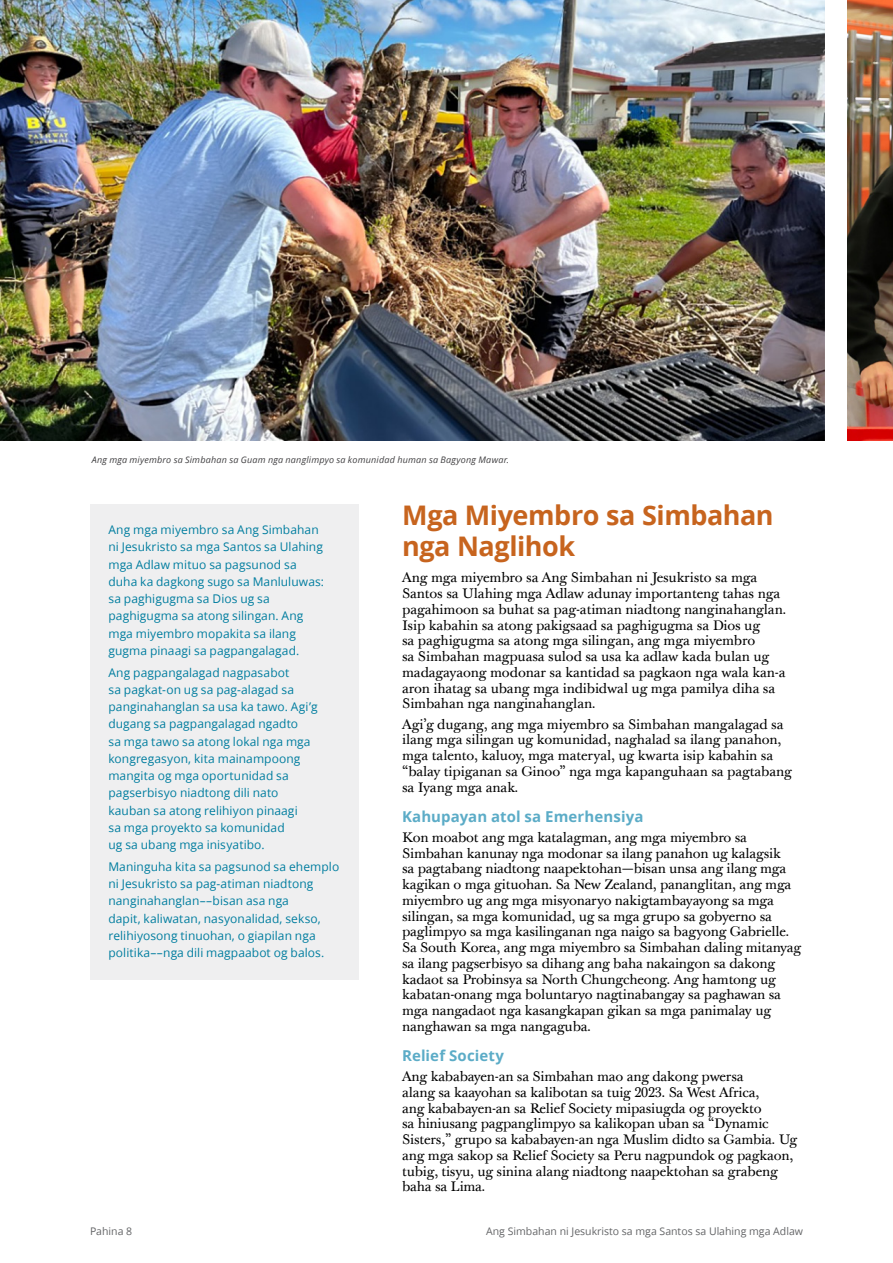
<style>
.page{position:relative;width:893px;height:1263px;background:#fff}
.page>*{position:absolute;margin:0;border:0;box-sizing:border-box;transform-origin:0 0}
.para_Level1HeadingYellow25{font:700 27px/31.5px "Zoramlds Lat";letter-spacing:-.015em;color:#c7641e}
.para_Subtitle-H2{font:700 15px "Zoramlds Lat";letter-spacing:.005em;color:#5cacc7}
.para_Copy{font:13.5px/15.8px "Mc Kay Prolds Lat";letter-spacing:-.015em;color:#000}
.para_Sidebar{font:12px/17.2px "Zoramlds Lat";letter-spacing:.005em;color:#007d9f}
.t1{font:10.5px "Zoramlds Lat";color:#636466}
.para_Caption{font:italic 9px "Zoramlds Lat";letter-spacing:.025em;color:#414042}
</style>
<div class="page">
<img style="left:0;top:0;width:825px;height:440px">
<img style="left:847px;top:0;width:46px;height:440px">
<div style="left:90px;top:504px;width:269px;height:475px;background:#efeff0"></div>
<p class="para_Caption" style="left:92px;top:453px;width:419px">Ang mga miyembro sa Simbahan sa Guam nga nanglimpyo sa komunidad human sa Bagyong Mawar.</p>
<p class="para_Sidebar" style="left:108px;top:521px;width:217px">Ang mga miyembro sa Ang Simbahan ni Jesukristo sa mga Santos sa Ulahing mga Adlaw mituo sa pagsunod sa duha ka dagkong sugo sa Manluluwas: sa paghigugma sa Dios ug sa paghigugma sa atong silingan. Ang mga miyembro mopakita sa ilang gugma pinaagi sa pagpangalagad.</p>
<p class="para_Sidebar" style="left:108px;top:664px;width:211px">Ang pagpangalagad nagpasabot<br>sa pagkat-on ug sa pag-alagad sa panginahanglan sa usa ka tawo. Agi’g dugang sa pagpangalagad ngadto<br>sa mga tawo sa atong lokal nga mga kongregasyon, kita mainampoong mangita og mga oportunidad sa pagserbisyo niadtong dili nato kauban sa atong relihiyon pinaagi<br>sa mga proyekto sa komunidad<br>ug sa ubang mga inisyatibo.</p>
<p class="para_Sidebar" style="left:108px;top:858px;width:232px">Maninguha kita sa pagsunod sa ehemplo ni Jesukristo sa pag-atiman niadtong nanginahanglan––bisan asa nga<br>dapit, kaliwatan, nasyonalidad, sekso, relihiyosong tinuohan, o giapilan nga politika––nga dili magpaabot og balos.</p>
<p class="para_Level1HeadingYellow25" style="left:402px;top:499px;width:373px">Mga Miyembro sa Simbahan nga Naglihok</p>
<p class="para_Copy" style="left:402px;top:570px;width:386px">Ang mga miyembro sa Ang Simbahan ni Jesukristo sa mga Santos sa Ulahing mga Adlaw adunay importanteng tahas nga pagahimoon sa buhat sa pag-atiman niadtong nanginahanglan.<br>Isip kabahin sa atong pakigsaad sa paghigugma sa Dios ug<br>sa paghigugma sa atong mga silingan, ang mga miyembro<br>sa Simbahan magpuasa sulod sa usa ka adlaw kada bulan ug madagayaong modonar sa kantidad sa pagkaon nga wala kan-a aron ihatag sa ubang mga indibidwal ug mga pamilya diha sa Simbahan nga nanginahanglan.</p>
<p class="para_Copy" style="left:402px;top:716px;width:391px">Agi’g dugang, ang mga miyembro sa Simbahan mangalagad sa ilang mga silingan ug komunidad, naghalad sa ilang panahon, mga talento, kaluoy, mga materyal, ug kwarta isip kabahin sa “balay tipiganan sa Ginoo” nga mga kapanguhaan sa pagtabang sa Iyang mga anak.</p>
<p class="para_Subtitle-H2" style="left:402px;top:805px;width:243px">Kahupayan atol sa Emerhensiya</p>
<p class="para_Copy" style="left:402px;top:829px;width:401px">Kon moabot ang mga katalagman, ang mga miyembro sa Simbahan kanunay nga modonar sa ilang panahon ug kalagsik<br>sa pagtabang niadtong naapektohan—bisan unsa ang ilang mga kagikan o mga gituohan. Sa New Zealand, pananglitan, ang mga miyembro ug ang mga misyonaryo nakigtambayayong sa mga silingan, sa mga komunidad, ug sa mga grupo sa gobyerno sa paglimpyo sa mga kasilinganan nga naigo sa bagyong Gabrielle.<br>Sa South Korea, ang mga miyembro sa Simbahan daling mitanyag sa ilang pagserbisyo sa dihang ang baha nakaingon sa dakong kadaot sa Probinsya sa North Chungcheong. Ang hamtong ug kabatan-onang mga boluntaryo nagtinabangay sa paghawan sa mga nangadaot nga kasangkapan gikan sa mga panimalay ug nanghawan sa mga nangaguba.</p>
<p class="para_Subtitle-H2" style="left:402px;top:1044px;width:103px">Relief Society</p>
<p class="para_Copy" style="left:402px;top:1068px;width:397px">Ang kababayen-an sa Simbahan mao ang dakong pwersa<br>alang sa kaayohan sa kalibotan sa tuig 2023. Sa West Africa,<br>ang kababayen-an sa Relief Society mipasiugda og proyekto<br>sa hiniusang pagpanglimpyo sa kalikopan uban sa “Dynamic Sisters,” grupo sa kababayen-an nga Muslim didto sa Gambia. Ug ang mga sakop sa Relief Society sa Peru nagpundok og pagkaon, tubig, tisyu, ug sinina alang niadtong naapektohan sa grabeng baha sa Lima.</p>
<p class="t1" style="left:90px;top:1224px;width:44px">Pahina 8</p>
<p class="t1" style="left:486px;top:1224px;width:318px">Ang Simbahan ni Jesukristo sa mga Santos sa Ulahing mga Adlaw</p>
</div>
